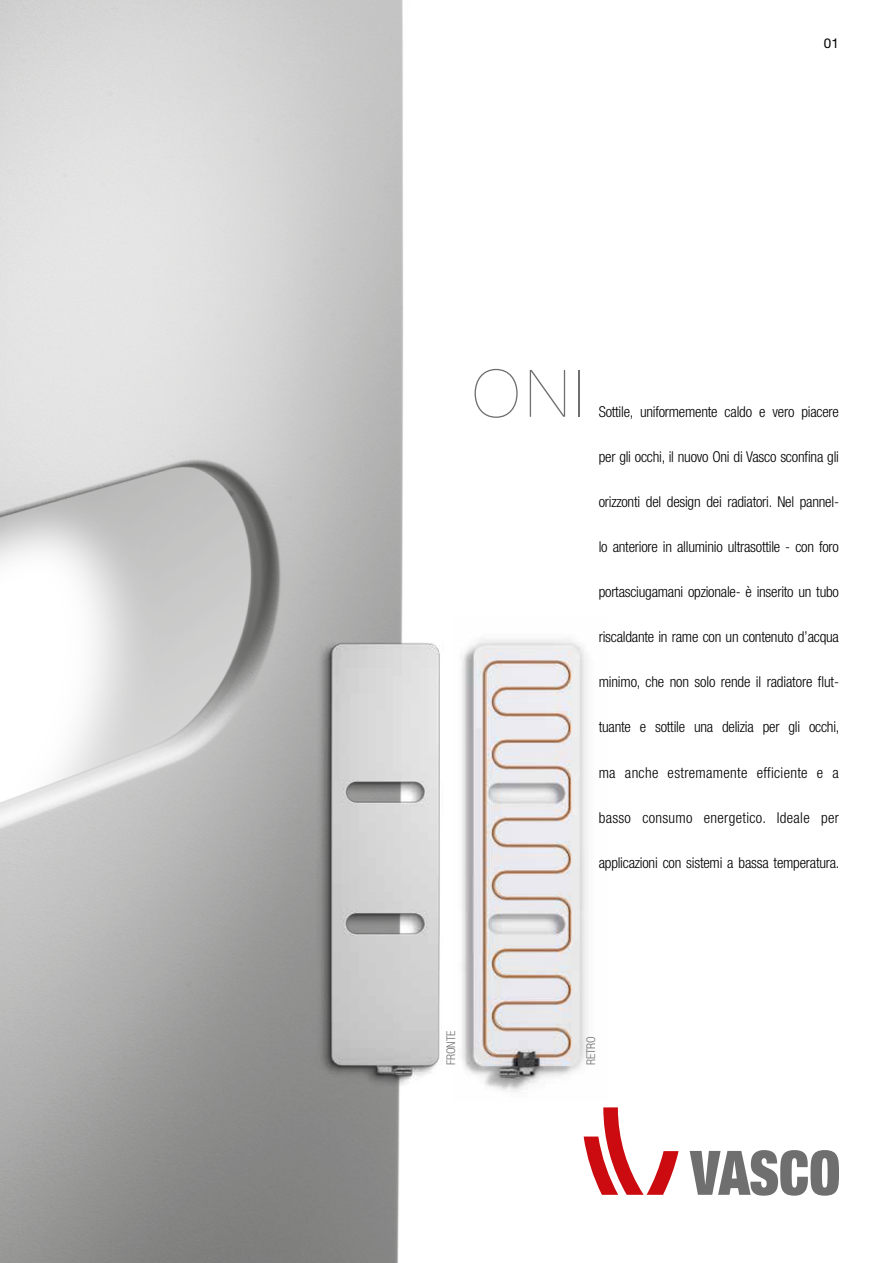
<style>
.page{position:relative;width:893px;height:1263px;background:#fff}
.page>*{position:absolute;margin:0;border:0;box-sizing:border-box;transform-origin:0 0}
.t1{font:200 65.55px "Helvetica Neue LT Std";color:#706f6f}
.t2{font:300 condensed 15px "Helvetica Neue LT Std";letter-spacing:-.015em;color:#000}
.t3{font:300 condensed 15px "Helvetica Neue LT Std";letter-spacing:.02em;color:#000}
.t4{font:13.5px "Helvetica Neue LT Std";color:#000}
.t5{font:300 condensed 12px "Helvetica Neue LT Std";color:#706f6f}
</style>
<div class="page">
<img style="left:0;top:0;width:690px;height:1263px">
<svg style="left:584px;top:1107px;width:95px;height:88px"></svg>
<svg style="left:690px;top:1150px;width:149px;height:46px"></svg>
<img style="left:452px;top:618px;width:156px;height:483px">
<img style="left:290px;top:608px;width:190px;height:489px">
<p class="t4" style="left:824px;top:35px;width:17px">01</p>
<h1 class="t1" style="left:472px;top:356px;width:113px">ONI</h1>
<p class="t2" style="left:599px;top:403px;width:242px">Sottile, uniformemente caldo e vero piacere</p>
<p class="t2" style="left:599px;top:448px;width:242px">per gli occhi, il nuovo Oni di Vasco sconfina gli</p>
<p class="t2" style="left:599px;top:493px;width:242px">orizzonti del design dei radiatori. Nel pannel-</p>
<p class="t2" style="left:599px;top:538px;width:242px">lo anteriore in alluminio ultrasottile - con foro</p>
<p class="t2" style="left:599px;top:583px;width:242px">portasciugamani opzionale- è inserito un tubo</p>
<p class="t2" style="left:599px;top:628px;width:242px">riscaldante in rame con un contenuto d’acqua</p>
<p class="t2" style="left:599px;top:673px;width:242px">minimo, che non solo rende il radiatore flut-</p>
<p class="t2" style="left:599px;top:718px;width:242px">tuante e sottile una delizia per gli occhi,</p>
<p class="t3" style="left:599px;top:763px;width:242px">ma anche estremamente efficiente e a</p>
<p class="t3" style="left:599px;top:808px;width:242px">basso consumo energetico. Ideale per</p>
<p class="t2" style="left:599px;top:853px;width:242px">applicazioni con sistemi a bassa temperatura.</p>
<p class="t5" style="left:444px;top:1065px;width:36px;rotate:-90deg">FRONTE</p>
<p class="t5" style="left:584px;top:1065px;width:31px;rotate:-90deg">RETRO</p>
</div>
